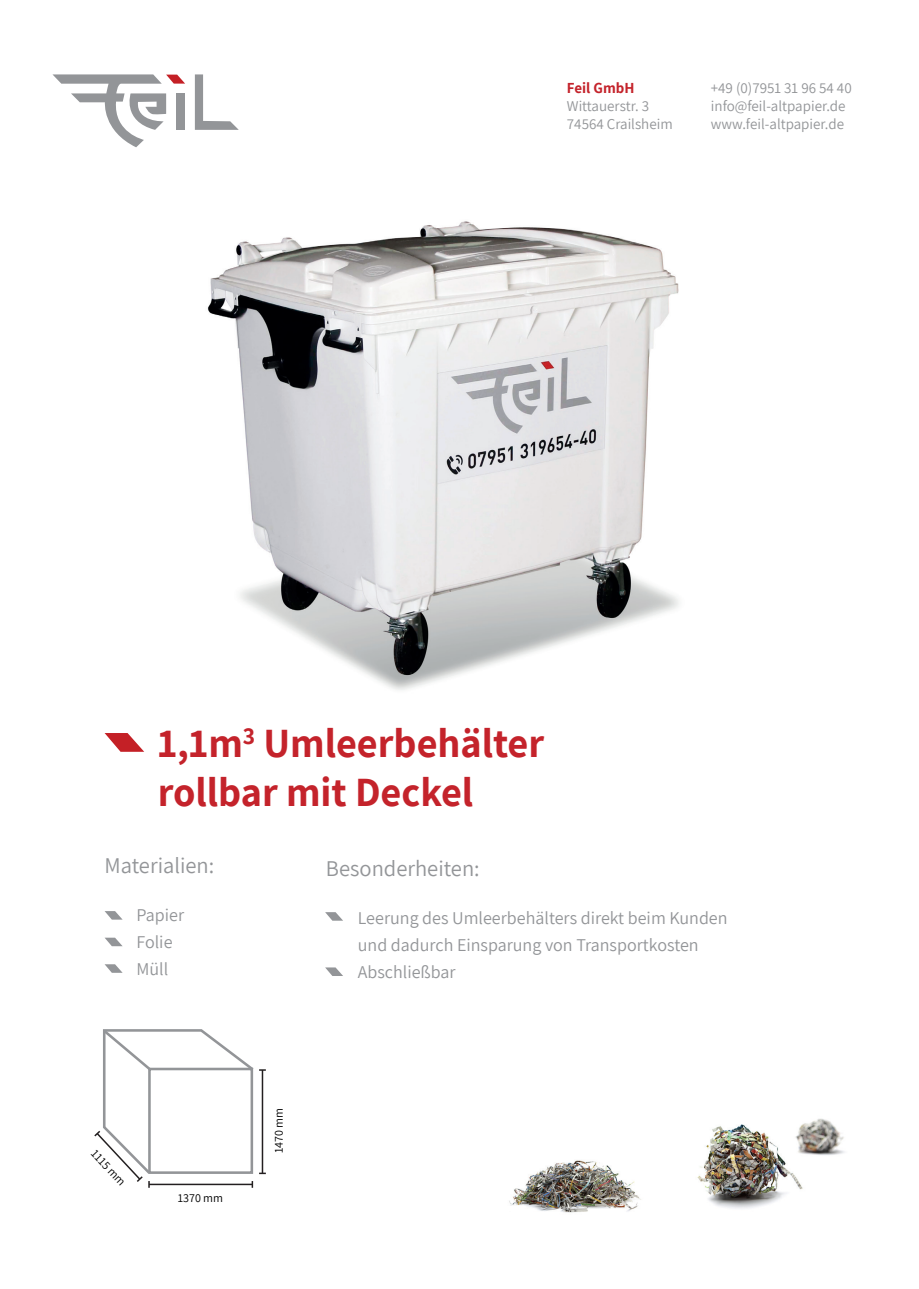
<style>
.page{position:relative;width:919px;height:1289px;background:#fff}
.page>*{position:absolute;margin:0;border:0;box-sizing:border-box;transform-origin:0 0}
.t1{font:700 40.5px/48.6px "Assistant";color:#c4232b}
.t2{font:22.5px "Assistant";color:#939598}
.t3{font:18px/27px "Assistant";color:#939598}
.t4{font:15px/18px "Assistant";color:#939598}
.t5{font:700 15px "Assistant";color:#c4232b}
.t6{font:12px "Assistant";color:#000001}
</style>
<div class="page">
<img style="left:509px;top:1118px;width:336px;height:95px">
<svg style="left:52px;top:74px;width:133px;height:73px"></svg>
<div style="left:176px;top:93px;width:9px;height:37px;background:#939598"></div>
<svg style="left:195px;top:74px;width:44px;height:56px"></svg>
<svg style="left:105px;top:733px;width:39px;height:18px"></svg>
<svg style="left:105px;top:911px;width:17px;height:8px"></svg>
<svg style="left:105px;top:937px;width:18px;height:9px"></svg>
<svg style="left:105px;top:964px;width:17px;height:8px"></svg>
<svg style="left:325px;top:912px;width:18px;height:8px"></svg>
<svg style="left:325px;top:967px;width:18px;height:9px"></svg>
<img style="left:207px;top:221px;width:472px;height:469px">
<svg style="left:94px;top:1029px;width:172px;height:158px"></svg>
<div style="left:148px;top:1067px;width:105px;height:106px;background:#fff;border:3px solid #939598"></div>
<p class="t5" style="left:567px;top:78px;width:69px">Feil GmbH</p>
<p class="t4" style="left:567px;top:96px;width:107px">Wittauerstr. 3<br>74564 Crailsheim</p>
<p class="t4" style="left:710px;top:78px;width:142px">+49 (0)7951 31 96 54 40 info@feil-altpapier.de www.feil-altpapier.de</p>
<h1 class="t1" style="left:158px;top:717px;width:388px">1,1m<sup>3</sup> Umleerbehälter rollbar mit Deckel</h1>
<p class="t2" style="left:105px;top:850px;width:111px">Materialien:</p>
<p class="t3" style="left:136px;top:901px;width:49px">Papier<br>Folie<br>Müll</p>
<p class="t6" style="left:99px;top:1145px;width:46px;rotate:47deg">1115 mm</p>
<p class="t6" style="left:178px;top:1189px;width:47px">1370 mm</p>
<p class="t2" style="left:326px;top:852px;width:155px">Besonderheiten:</p>
<p class="t3" style="left:358px;top:903px;width:371px">Leerung des Umleerbehälters direkt beim Kunden und dadurch Einsparung von Transportkosten<br>Abschließbar</p>
<p class="t6" style="left:270px;top:1153px;width:47px;rotate:-90deg">1470 mm</p>
</div>
